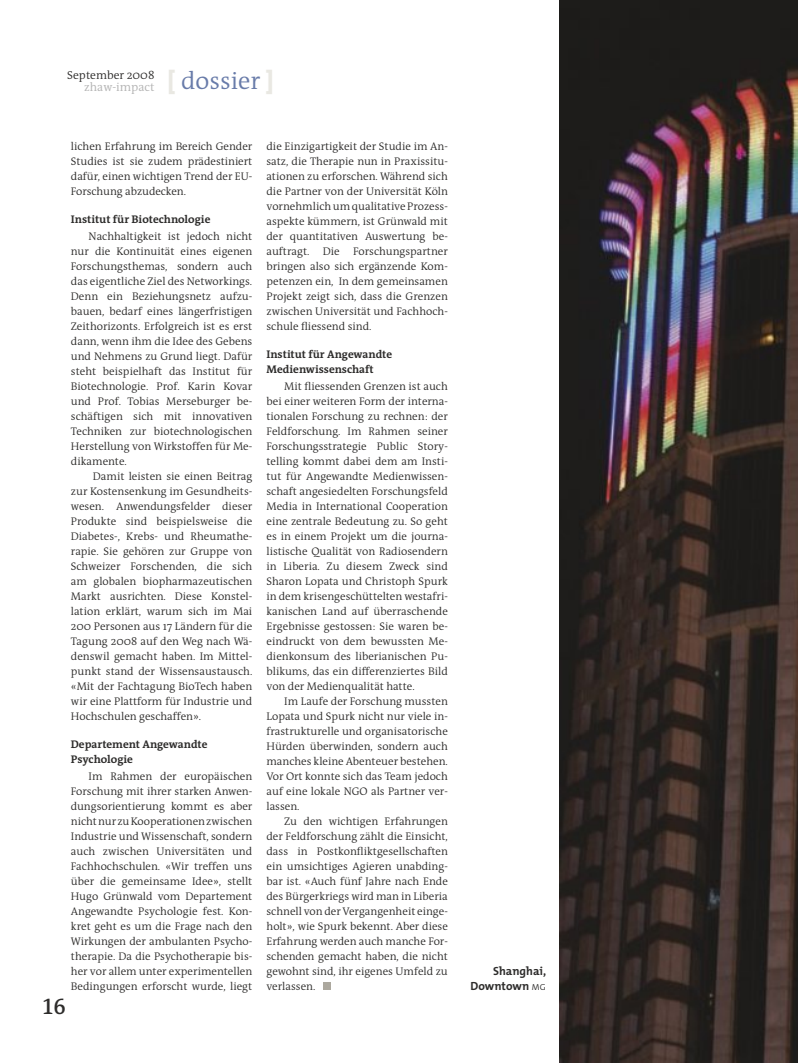
<style>
.page{position:relative;width:798px;height:1063px;background:#fff}
.page>*{position:absolute;margin:0;border:0;box-sizing:border-box;transform-origin:0 0}
.t1{font:24.75px "The Antiqua B4 Semi Light OV SRCKYB";color:#687ba9}
.t2{font:22.5px "The Antiqua B6 c Semi Bold Caps OV RRCKYB";color:#2d2c2b}
.t3{font:12.12px "The Antiqua B4 Semi Light OV SRCKYB";color:#b3b3b3}
.t4{font:11.88px/15px "The Mix Bold Plain OV VRCKYB";color:#2d2c2b;text-align:right}
.t5{font:11.62px "The Antiqua B4 Semi Light OV SRCKYB";color:#2d2c2b}
.t6{font:11.12px/15px "The Antiqua B4 Semi Light OV SRCKYB";color:#2d2c2b;text-align:justify}
.t7{font:11.12px/15px "The Antiqua B7 Bold OV NRCKYB";color:#2d2c2b}
.s1{font-family:"The Mix Extra Bold Plain OV TRCKYB";color:#e9e8e2}
.s2{font-family:"The Mix Semi Light Plain OV URCKYB";font-size:8.75px}
</style>
<div class="page">
<div style="left:322px;top:982px;width:8px;height:8px;background:#aca89e"></div>
<img style="left:559px;top:0;width:238px;height:1063px">
<p class="t5" style="left:67px;top:68px;width:89px">September 2008</p>
<p class="t3" style="left:84px;top:80px;width:72px">zhaw-impact</p>
<h1 class="t1" style="left:167px;top:66px;width:108px"><span class="s1">[</span> dossier <span class="s1">]</span></h1>
<p class="t6" style="left:71px;top:139px;width:183px">lichen Erfahrung im Bereich Gender Studies ist sie zudem prädestiniert dafür, einen wichtigen Trend der EU-Forschung abzudecken.</p>
<p class="t7" style="left:71px;top:212px;width:141px">Institut für Biotechnologie</p>
<p class="t6" style="left:71px;top:229px;width:183px;text-indent:18px">Nachhaltigkeit ist jedoch nicht nur die Kontinuität eines eigenen Forschungsthemas, sondern auch das eigentliche Ziel des Networkings.<br>Denn ein Beziehungsnetz aufzu&shy;bauen, bedarf eines längerfristigen Zeithorizonts. Erfolgreich ist es erst dann, wenn ihm die Idee des Gebens und Nehmens zu Grund liegt. Dafür steht beispielhaft das Institut für Biotechnologie. Prof. Karin Kovar und Prof. Tobias Merseburger be&shy;schäftigen sich mit innovativen Techniken zur biotechnologischen Herstellung von Wirkstoffen für Me&shy;dikamente.</p>
<p class="t6" style="left:71px;top:469px;width:183px;text-indent:22px">Damit leisten sie einen Beitrag zur Kostensenkung im Gesundheits&shy;wesen. Anwendungsfelder dieser Produkte sind beispielsweise die Diabetes-, Krebs- und Rheumathe&shy;rapie. Sie gehören zur Gruppe von Schweizer Forschenden, die sich am globalen biopharmazeutischen Markt ausrichten. Diese Konstel&shy;lation erklärt, warum sich im Mai 200 Personen aus 17 Ländern für die Tagung 2008 auf den Weg nach Wä&shy;denswil gemacht haben. Im Mittel&shy;punkt stand der Wissensaustausch. «Mit der Fachtagung BioTech haben wir eine Plattform für Industrie und Hochschulen geschaffen».</p>
<p class="t7" style="left:71px;top:737px;width:138px">Departement Angewandte<br>Psychologie</p>
<p class="t6" style="left:71px;top:769px;width:183px;text-indent:18px">Im Rahmen der europäischen Forschung mit ihrer starken Anwen&shy;dungsorientierung kommt es aber nichtnurzuKooperationenzwischen Industrie und Wissenschaft, sondern auch zwischen Universitäten und Fachhochschulen. «Wir treffen uns über die gemeinsame Idee», stellt Hugo Grünwald vom Departement Angewandte Psychologie fest. Kon&shy;kret geht es um die Frage nach den Wirkungen der ambulanten Psycho&shy;therapie. Da die Psychotherapie bis&shy;her vor allem unter experimentellen Bedingungen erforscht wurde, liegt</p>
<h2 class="t2" style="left:42px;top:995px;width:25px">16</h2>
<p class="t6" style="left:266px;top:139px;width:183px">die Einzigartigkeit der Studie im An&shy;satz, die Therapie nun in Praxissitu&shy;ationen zu erforschen. Während sich die Partner von der Universität Köln vornehmlichumqualitative Prozess&shy;aspekte kümmern, ist Grünwald mit der quantitativen Auswertung be&shy;auftragt. Die Forschungspartner bringen also sich ergänzende Kom&shy;petenzen ein, In dem gemeinsamen Projekt zeigt sich, dass die Grenzen zwischen Universität und Fachhoch&shy;schule fliessend sind.</p>
<p class="t7" style="left:266px;top:347px;width:127px">Institut für Angewandte<br>Medienwissenschaft</p>
<p class="t6" style="left:266px;top:379px;width:183px;text-indent:18px">Mit fliessenden Grenzen ist auch bei einer weiteren Form der interna&shy;tionalen Forschung zu rechnen: der Feldforschung. Im Rahmen seiner Forschungsstrategie Public Story&shy;telling kommt dabei dem am Insti&shy;tut für Angewandte Medienwissen&shy;schaft angesiedelten Forschungsfeld Media in International Cooperation eine zentrale Bedeutung zu. So geht es in einem Projekt um die journa&shy;listische Qualität von Radiosendern in Liberia. Zu diesem Zweck sind Sharon Lopata und Christoph Spurk in dem krisengeschüttelten westafri&shy;kanischen Land auf überraschende Ergebnisse gestossen: Sie waren be&shy;eindruckt von dem bewussten Me&shy;dienkonsum des liberianischen Pu&shy;blikums, das ein differenziertes Bild von der Medienqualität hatte.</p>
<p class="t6" style="left:266px;top:694px;width:183px;text-indent:18px">Im Laufe der Forschung mussten Lopata und Spurk nicht nur viele in&shy;frastrukturelle und organisatorische Hürden überwinden, sondern auch manches kleine Abenteuer bestehen.<br>Vor Ort konnte sich das Team jedoch auf eine lokale NGO als Partner ver&shy;lassen.</p>
<p class="t6" style="left:266px;top:814px;width:183px;text-indent:18px">Zu den wichtigen Erfahrungen der Feldforschung zählt die Einsicht, dass in Postkonfliktgesellschaften ein umsichtiges Agieren unabding&shy;bar ist. «Auch fünf Jahre nach Ende des Bürgerkriegs wird man in Liberia schnell vonderVergangenheit einge&shy;holt», wie Spurk bekennt. Aber diese Erfahrung werden auch manche For&shy;schenden gemacht haben, die nicht gewohnt sind, ihr eigenes Umfeld zu verlassen.</p>
<p class="t4" style="left:470px;top:963px;width:77px">Shanghai,<br>Downtown <span class="s2">MG</span></p>
</div>
